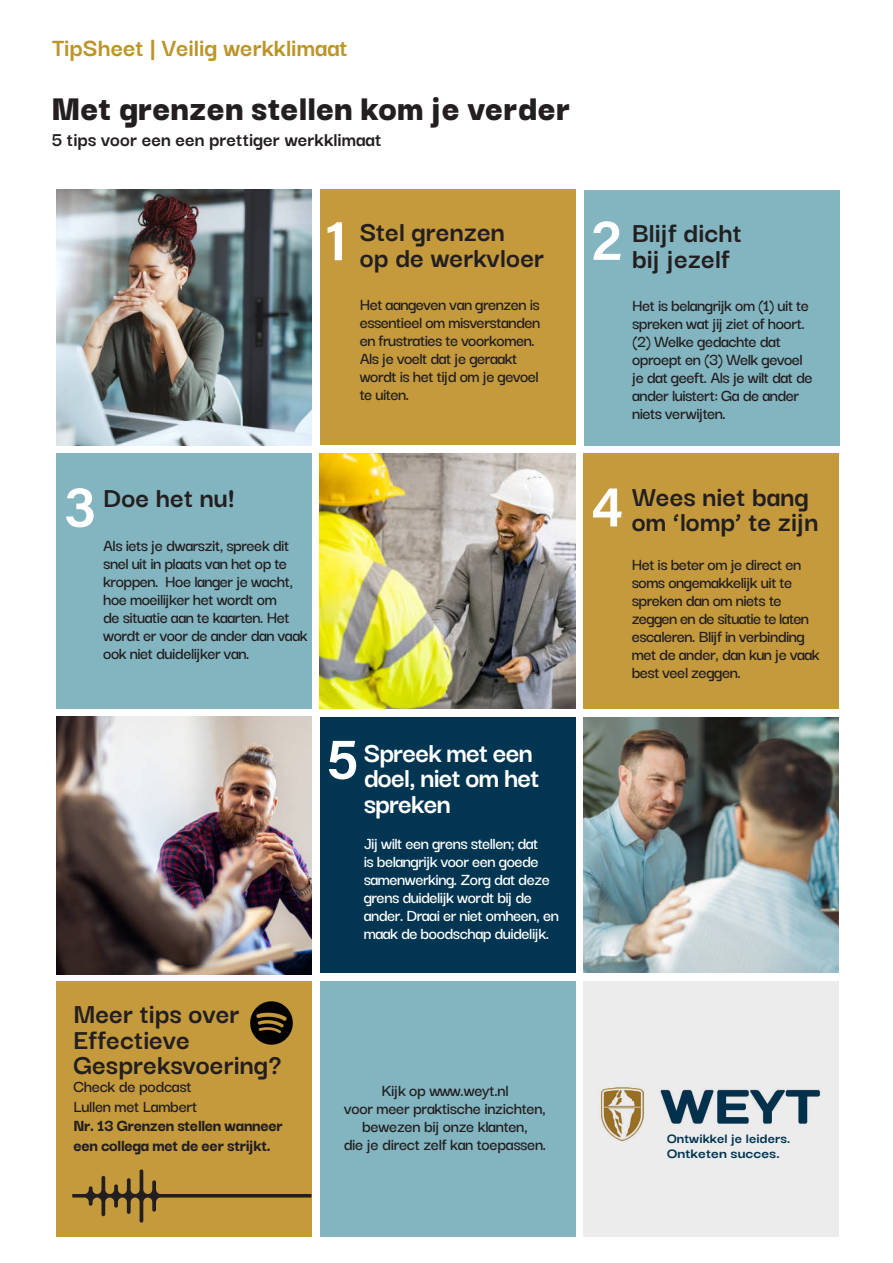
<style>
.page{position:relative;width:893px;height:1263px;background:#fff}
.page>*{position:absolute;margin:0;border:0;box-sizing:border-box;transform-origin:0 0}
.t1{font:600 57.6px "Acumin Pro";color:#fff}
.t2{font:900 38.4px "Darker Grotesque";color:#231f20}
.t3{font:700 30px/25.5px "Darker Grotesque";color:#231f20}
.t4{font:700 30px/25.5px "Darker Grotesque";letter-spacing:-.03em;color:#fff}
.t5{font:700 27px "Darker Grotesque";color:#bd9427}
.t6{font:700 21px "Darker Grotesque";color:#231f20}
.t7{font:600 18px/18px "Darker Grotesque";letter-spacing:-.03em;color:#231f20}
.t8{font:600 18px/18px "Darker Grotesque";letter-spacing:-.03em;color:#fff}
.t9{font:800 18px/19.5px "Darker Grotesque";letter-spacing:-.02em;color:#231f20}
.t10{font:700 15px "Darker Grotesque";color:#023552;scale:1.07 1}
.t11{font:700 15px "Darker Grotesque";color:#023552;scale:1.13 1}
.s1{font-weight:600}
.s2{font-family:"Myriad Pro";font-weight:400;font-size:15.3px;color:#231f20}
</style>
<div class="page">
<img style="left:57px;top:716px;width:255px;height:258px">
<div style="left:56px;top:454px;width:255px;height:255px;background:#83b5c1"></div>
<div style="left:584px;top:190px;width:255px;height:255px;background:#83b5c1"></div>
<div style="left:584px;top:454px;width:255px;height:255px;background:#c49a3d"></div>
<div style="left:56px;top:981px;width:255px;height:255px;background:#c49a3d"></div>
<div style="left:320px;top:981px;width:255px;height:255px;background:#83b5c1"></div>
<div style="left:584px;top:981px;width:255px;height:255px;background:#ececec"></div>
<img style="left:584px;top:717px;width:255px;height:256px">
<div style="left:320px;top:717px;width:255px;height:256px;background:#023552"></div>
<div style="left:320px;top:189px;width:255px;height:255px;background:#c49a3d"></div>
<img style="left:56px;top:190px;width:255px;height:255px">
<img style="left:320px;top:454px;width:255px;height:255px">
<svg style="left:72px;top:1169px;width:239px;height:54px"></svg>
<img style="left:601px;top:1087px;width:220px;height:54px">
<img style="left:602px;top:1088px;width:42px;height:52px">
<div style="left:665px;top:1128px;width:147px;height:27px;background:#ececec"></div>
<img style="left:250px;top:1001px;width:43px;height:44px">
<p class="t5" style="left:52px;top:31px;width:297px">TipSheet | Veilig werkklimaat</p>
<p class="t2" style="left:51px;top:83px;width:521px">Met grenzen stellen kom je verder</p>
<p class="t6" style="left:51px;top:126px;width:332px">5 tips voor een een prettiger werkklimaat</p>
<p class="t1" style="left:325px;top:200px;width:24px">1</p>
<p class="t3" style="left:360px;top:218px;width:186px">Stel grenzen<br>op de werkvloer</p>
<p class="t7" style="left:360px;top:295px;width:182px">Het aangeven van grenzen is essentieel om misverstanden en frustraties te voorkomen.<br>Als je voelt dat je geraakt wordt is het tijd om je gevoel te uiten.</p>
<p class="t1" style="left:64px;top:466px;width:34px">3</p>
<p class="t3" style="left:103px;top:484px;width:133px">Doe het nu!</p>
<p class="t7" style="left:103px;top:535px;width:206px">Als iets je dwarszit, spreek dit snel uit in plaats van het op te kroppen. Hoe langer je wacht, hoe moeilijker het wordt om<br>de situatie aan te kaarten. Het wordt er voor de ander dan vaak ook niet duidelijker van.</p>
<p class="t1" style="left:326px;top:718px;width:34px">5</p>
<p class="t4" style="left:364px;top:739px;width:177px">Spreek met een doel, niet om het spreken</p>
<p class="t8" style="left:364px;top:834px;width:197px">Jij wilt een grens stellen; dat<br>is belangrijk voor een goede samenwerking. Zorg dat deze grens duidelijk wordt bij de ander. Draai er niet omheen, en maak de boodschap duidelijk.</p>
<p class="t3" style="left:73px;top:1000px;width:210px">Meer tips over<br>Effectieve<br>Gespreksvoering?</p>
<p class="t9" style="left:73px;top:1076px;width:211px"><span class="s1">Check de podcast<br>Lullen met Lambert<br></span>Nr. 13 Grenzen stellen wanneer een collega met de eer strijkt.</p>
<p class="t7" style="left:381px;top:1081px;width:129px">Kijk op www.weyt.nl</p>
<p class="t7" style="left:344px;top:1099px;width:204px;text-align:center">voor meer praktische inzichten, bewezen bij onze klanten,<br>die je direct zelf kan toepassen.</p>
<p class="t1" style="left:591px;top:199px;width:33px">2</p>
<p class="t3" style="left:632px;top:219px;width:111px">Blijf dicht bij jezelf</p>
<p class="t7" style="left:632px;top:296px;width:182px">Het is belangrijk om (1) uit te spreken wat jij ziet of hoort. (2) Welke gedachte dat oproept en (3) Welk gevoel je dat geeft. Als je wilt dat de ander luistert: Ga de ander niets verwijten.</p>
<p class="t1" style="left:591px;top:466px;width:33px">4</p>
<p class="t3" style="left:632px;top:483px;width:188px">Wees niet bang om ‘lomp’ te zijn</p>
<p class="t7" style="left:632px;top:555px;width:190px">Het is beter om je direct en soms ongemakkelijk uit te spreken dan om niets te zeggen en de situatie te laten escaleren. Blijf in verbinding met de ander, dan kun je vaak best veel zeggen.</p>
<p class="t10" style="left:667px;top:1129px;width:118px">Ontwikkel je leiders. <span class="s2">.</span></p>
<p class="t11" style="left:667px;top:1144px;width:101px">Ontketen succes.</p>
</div>
